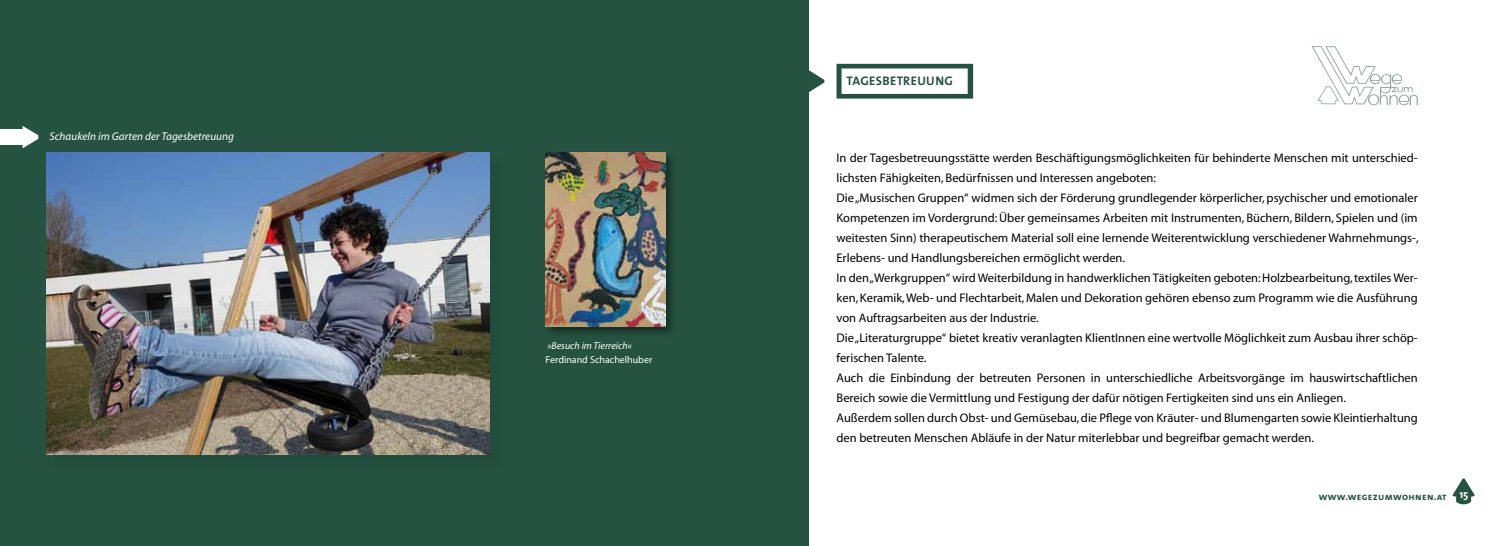
<style>
.page{position:relative;width:1510px;height:546px;background:#fff}
.page>*{position:absolute;margin:0;border:0;box-sizing:border-box;transform-origin:0 0}
.t1{font:12.5px/20px "Myriad";color:#000}
.t2{font:12.5px "The Sans Bold Caps";letter-spacing:.03em;color:#265241}
.t3{font:italic 11.25px "Myriad";color:#fff}
.t4{font:10px "Myriad";color:#fff}
.t5{font:10px "The Sans Bold Caps";letter-spacing:.03em;color:#265241}
.t6{font:italic 10px "Myriad";color:#fff}
</style>
<div class="page">
<div style="left:0;top:0;width:808px;height:546px;background:#265241"></div>
<svg style="left:808px;top:66px;width:16px;height:31px"></svg>
<div style="left:48px;top:154px;width:457px;height:316px;background:#20493a"></div>
<img style="left:46px;top:152px;width:443px;height:303px">
<div style="left:543px;top:150px;width:133px;height:188px;background:#000;opacity:.45"></div>
<img style="left:545px;top:152px;width:120px;height:174px">
<svg style="left:1452px;top:478px;width:22px;height:26px"></svg>
<svg style="left:1311px;top:46px;width:106px;height:59px"></svg>
<svg style="left:836px;top:64px;width:137px;height:35px"></svg>
<svg style="left:22px;top:126px;width:16px;height:22px"></svg>
<div style="left:0;top:129px;width:24px;height:16px;background:#fff"></div>
<p class="t3" style="left:50px;top:131px;width:186px">Schaukeln im Garten der Tagesbetreuung</p>
<p class="t6" style="left:547px;top:340px;width:86px">»Besuch im Tierreich«</p>
<p class="t4" style="left:545px;top:354px;width:108px">Ferdinand Schachelhuber</p>
<p class="t2" style="left:846px;top:70px;width:108px">Tagesbetreuung</p>
<p class="t1" style="left:836px;top:148px;width:583px">In der Tagesbetreuungsstätte werden Beschäftigungsmöglichkeiten für behinderte Menschen mit unterschied&shy;lichsten Fähigkeiten, Bedürfnissen und Interessen angeboten:<br>Die „Musischen Gruppen“ widmen sich der Förderung grundlegender körperlicher, psychischer und emotionaler Kompetenzen im Vordergrund: Über gemeinsames Arbeiten mit Instrumenten, Büchern, Bildern, Spielen und (im weitesten Sinn) therapeutischem Material soll eine lernende Weiterentwicklung verschiedener Wahrnehmungs-, Erlebens- und Handlungsbereichen ermöglicht werden.<br>In den „Werkgruppen“ wird Weiterbildung in handwerklichen Tätigkeiten geboten: Holzbearbeitung, textiles Wer&shy;ken, Keramik, Web- und Flechtarbeit, Malen und Dekoration gehören ebenso zum Programm wie die Ausführung von Auftragsarbeiten aus der Industrie.<br>Die „Literaturgruppe“ bietet kreativ veranlagten KlientInnen eine wertvolle Möglichkeit zum Ausbau ihrer schöp&shy;ferischen Talente.<br>Auch die Einbindung der betreuten Personen in unterschiedliche Arbeitsvorgänge im hauswirtschaftlichen Bereich sowie die Vermittlung und Festigung der dafür nötigen Fertigkeiten sind uns ein Anliegen.<br>Außerdem sollen durch Obst- und Gemüsebau, die Pflege von Kräuter- und Blumengarten sowie Kleintierhaltung den betreuten Menschen Abläufe in der Natur miterlebbar und begreifbar gemacht werden.</p>
<p class="t5" style="left:1318px;top:488px;width:151px">www.wegezumwohnen.at <sup>15</sup></p>
</div>
